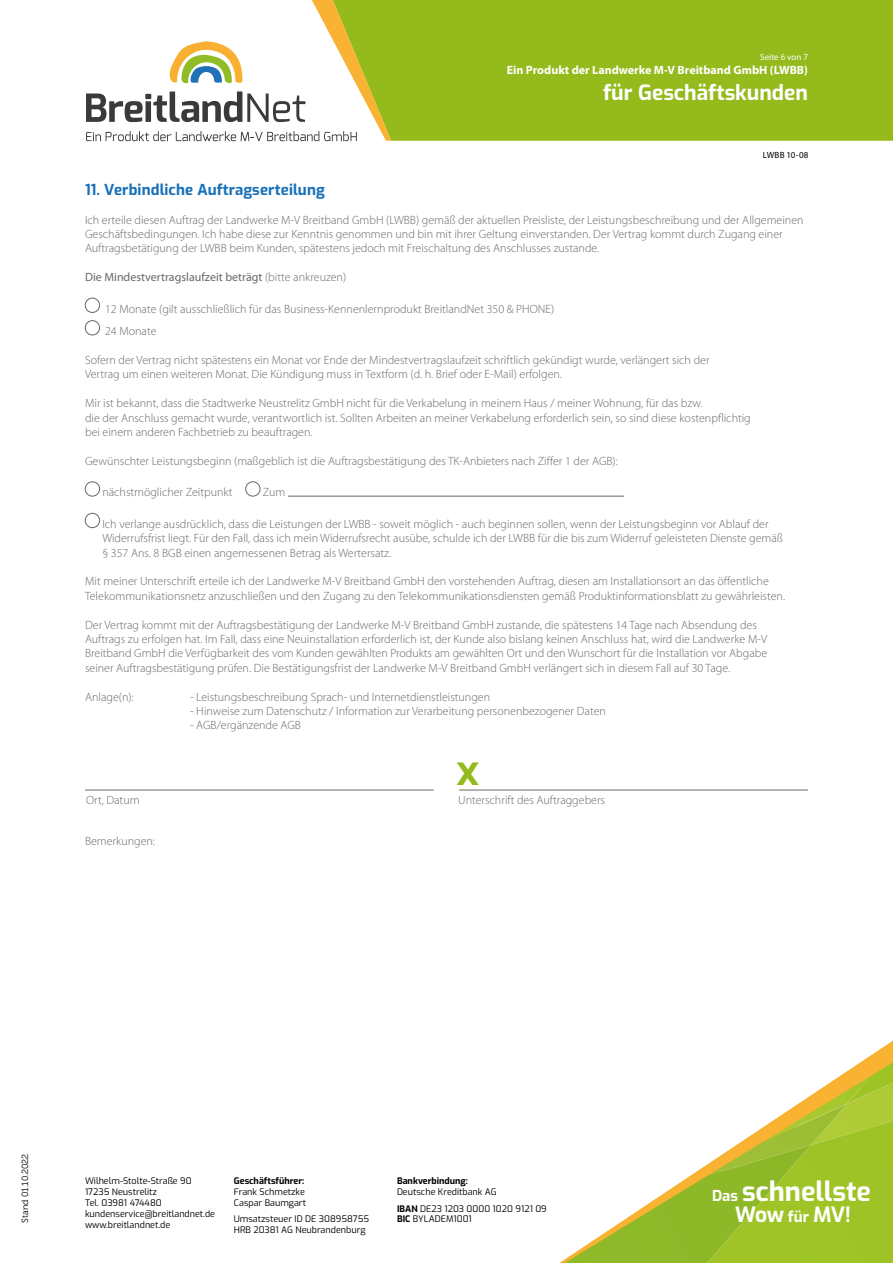
<style>
.page{position:relative;width:893px;height:1263px;background:#fff}
.page>*{position:absolute;margin:0;border:0;box-sizing:border-box;transform-origin:0 0}
.t1{font:700 42px "Exo";color:#94ba1c}
.t2{font:700 27px "Exo";color:#fff}
.t3{font:700 21px "Exo";color:#fff}
.t4{font:700 15px "Exo";letter-spacing:.01em;color:#1770b8}
.t5{font:300 12px/14.4px "Myriad Pro";color:#65686c}
.t6{font:12px "Myriad Pro";color:#65686c}
.t7{font:700 12px "Myriad Pro";color:#fff}
.t8{font:9px/10.8px "Exo";color:#000}
.t9{font:700 9px "Exo";color:#000}
.t10{font:9px "Museo 300";letter-spacing:-.005em;color:#000}
.t11{font:9px "Myriad Pro";color:#fff}
.t12{font:9px "Myriad Pro";letter-spacing:.02em;color:#000}
.s1{font-weight:300}
.s2{font-weight:700}
.s3{font-size:15px}
</style>
<div class="page">
<div style="left:391px;top:0;width:502px;height:141px;background:#94ba1c"></div>
<img style="left:852px;top:1054px;width:41px;height:14px">
<img style="left:847px;top:1068px;width:46px;height:9px">
<img style="left:872px;top:1077px;width:21px;height:40px">
<div style="left:811px;top:1117px;width:82px;height:146px;background:#9ec326"></div>
<img style="left:736px;top:1127px;width:111px;height:48px">
<img style="left:559px;top:1145px;width:252px;height:118px">
<img style="left:799px;top:1075px;width:73px;height:67px">
<img style="left:763px;top:1103px;width:84px;height:39px">
<img style="left:583px;top:1191px;width:70px;height:32px">
<img style="left:653px;top:1147px;width:97px;height:44px">
<img style="left:631px;top:1191px;width:22px;height:10px">
<svg style="left:86px;top:0;width:305px;height:141px"></svg>
<hr style="left:459px;top:790px;width:349px;height:1px;background:#65686c">
<hr style="left:85px;top:790px;width:349px;height:1px;background:#65686c">
<div style="left:85px;top:298px;width:15px;height:15px;border:1px solid #65686c;border-radius:50%"></div>
<div style="left:85px;top:320px;width:15px;height:15px;border:1px solid #65686c;border-radius:50%"></div>
<div style="left:85px;top:482px;width:15px;height:14px;border:1px solid #65686c;border-radius:50%"></div>
<div style="left:245px;top:482px;width:15px;height:14px;border:1px solid #65686c;border-radius:50%"></div>
<hr style="left:288px;top:496px;width:336px;height:1px;background:#65686c">
<div style="left:85px;top:513px;width:15px;height:15px;border:1px solid #65686c;border-radius:50%"></div>
<p class="t11" style="left:760px;top:51px;width:49px">Seite 6 von 7</p>
<p class="t7" style="left:507px;top:62px;width:303px">Ein Produkt der Landwerke M-V Breitband GmbH (LWBB)</p>
<h3 class="t3" style="left:603px;top:76px;width:206px">für Geschäftskunden</h3>
<p class="t12" style="left:763px;top:149px;width:47px">LWBB 10-08</p>
<p class="t4" style="left:85px;top:178px;width:241px">11. Verbindliche Auftragserteilung</p>
<p class="t5" style="left:85px;top:212px;width:720px">Ich erteile diesen Auftrag der Landwerke M-V Breitband GmbH (LWBB) gemäß der aktuellen Preisliste, der Leistungsbeschreibung und der Allgemeinen<br>Geschäftsbedingungen. Ich habe diese zur Kenntnis genommen und bin mit ihrer Geltung einverstanden. Der Vertrag kommt durch Zugang einer<br>Auftragsbetätigung der LWBB beim Kunden, spätestens jedoch mit Freischaltung des Anschlusses zustande.</p>
<p class="t6" style="left:85px;top:270px;width:263px">Die Mindestvertragslaufzeit beträgt <span class="s1">(bitte ankreuzen)</span></p>
<p class="t5" style="left:105px;top:298px;width:451px;line-height:22.5px">12 Monate (gilt ausschließlich für das Business-Kennenlernprodukt BreitlandNet 350 &amp; PHONE)<br>24 Monate</p>
<p class="t5" style="left:85px;top:353px;width:626px">Sofern der Vertrag nicht spätestens ein Monat vor Ende der Mindestvertragslaufzeit schriftlich gekündigt wurde, verlängert sich der<br>Vertrag um einen weiteren Monat. Die Kündigung muss in Textform (d. h. Brief oder E-Mail) erfolgen.</p>
<p class="t5" style="left:85px;top:396px;width:667px">Mir ist bekannt, dass die Stadtwerke Neustrelitz GmbH nicht für die Verkabelung in meinem Haus / meiner Wohnung, für das bzw.<br>die der Anschluss gemacht wurde, verantwortlich ist. Sollten Arbeiten an meiner Verkabelung erforderlich sein, so sind diese kostenpflichtig bei einem anderen Fachbetrieb zu beauftragen.</p>
<p class="t5" style="left:85px;top:454px;width:534px">Gewünschter Leistungsbeginn (maßgeblich ist die Auftragsbestätigung des TK-Anbieters nach Ziffer 1 der AGB):</p>
<p class="t5" style="left:102px;top:485px;width:131px">nächstmöglicher Zeitpunkt</p>
<p class="t5" style="left:263px;top:485px;width:24px">Zum</p>
<p class="t5" style="left:102px;top:517px;width:682px">Ich verlange ausdrücklich, dass die Leistungen der LWBB - soweit möglich - auch beginnen sollen, wenn der Leistungsbeginn vor Ablauf der<br>Widerrufsfrist liegt. Für den Fall, dass ich mein Widerrufsrecht ausübe, schulde ich der LWBB für die bis zum Widerruf geleisteten Dienste gemäß § 357 Ans. 8 BGB einen angemessenen Betrag als Wertersatz.</p>
<p class="t5" style="left:85px;top:574px;width:701px">Mit meiner Unterschrift erteile ich der Landwerke M-V Breitband GmbH den vorstehenden Auftrag, diesen am Installationsort an das öffentliche<br>Telekommunikationsnetz anzuschließen und den Zugang zu den Telekommunikationsdiensten gemäß Produktinformationsblatt zu gewährleisten.</p>
<p class="t5" style="left:85px;top:618px;width:684px">Der Vertrag kommt mit der Auftragsbestätigung der Landwerke M-V Breitband GmbH zustande, die spätestens 14 Tage nach Absendung des Auftrags zu erfolgen hat. Im Fall, dass eine Neuinstallation erforderlich ist, der Kunde also bislang keinen Anschluss hat, wird die Landwerke M-V Breitband GmbH die Verfügbarkeit des vom Kunden gewählten Produkts am gewählten Ort und den Wunschort für die Installation vor Abgabe seiner Auftragsbestätigung prüfen. Die Bestätigungsfrist der Landwerke M-V Breitband GmbH verlängert sich in diesem Fall auf 30 Tage.</p>
<p class="t5" style="left:85px;top:690px;width:50px">Anlage(n):</p>
<p class="t5" style="left:190px;top:690px;width:302px">- Leistungsbeschreibung Sprach- und Internetdienstleistungen</p>
<p class="t5" style="left:190px;top:704px;width:417px">- Hinweise zum Datenschutz / Information zur Verarbeitung personenbezogener Daten</p>
<p class="t5" style="left:190px;top:718px;width:112px">- AGB/ergänzende AGB</p>
<p class="t5" style="left:86px;top:792px;width:55px">Ort, Datum</p>
<p class="t5" style="left:85px;top:834px;width:71px">Bemerkungen:</p>
<h1 class="t1" style="left:456px;top:738px;width:24px">x</h1>
<p class="t5" style="left:458px;top:792px;width:148px">Unterschrift des Auftraggebers</p>
<p class="t10" style="left:20px;top:1222px;width:70px;rotate:-90deg">Stand 01.10.2022</p>
<p class="t9" style="left:234px;top:1174px;width:72px">Geschäftsführer:</p>
<p class="t8" style="left:234px;top:1186px;width:74px">Frank Schmetzke<br>Caspar Baumgart</p>
<p class="t8" style="left:234px;top:1213px;width:137px">Umsatzsteuer ID DE 308958755<br>HRB 20381 AG Neubrandenburg</p>
<p class="t8" style="left:85px;top:1175px;width:132px">Wilhelm-Stolte-Straße 90<br>17235 Neustrelitz<br>Tel. 03981 474480 kundenservice@breitlandnet.de www.breitlandnet.de</p>
<p class="t9" style="left:397px;top:1174px;width:72px">Bankverbindung:</p>
<p class="t8" style="left:397px;top:1183px;width:151px;line-height:16.5px">Deutsche Kreditbank AG<br><span class="s2">IBAN</span> DE23 1203 0000 1020 9121 09</p>
<p class="t8" style="left:397px;top:1213px;width:76px"><span class="s2">BIC</span> BYLADEM1001</p>
<h2 class="t2" style="left:712px;top:1170px;width:160px"><span class="s3">Das</span> schnellste</h2>
<h3 class="t3" style="left:735px;top:1198px;width:117px">Wow <span class="s3">für</span> MV!</h3>
</div>
